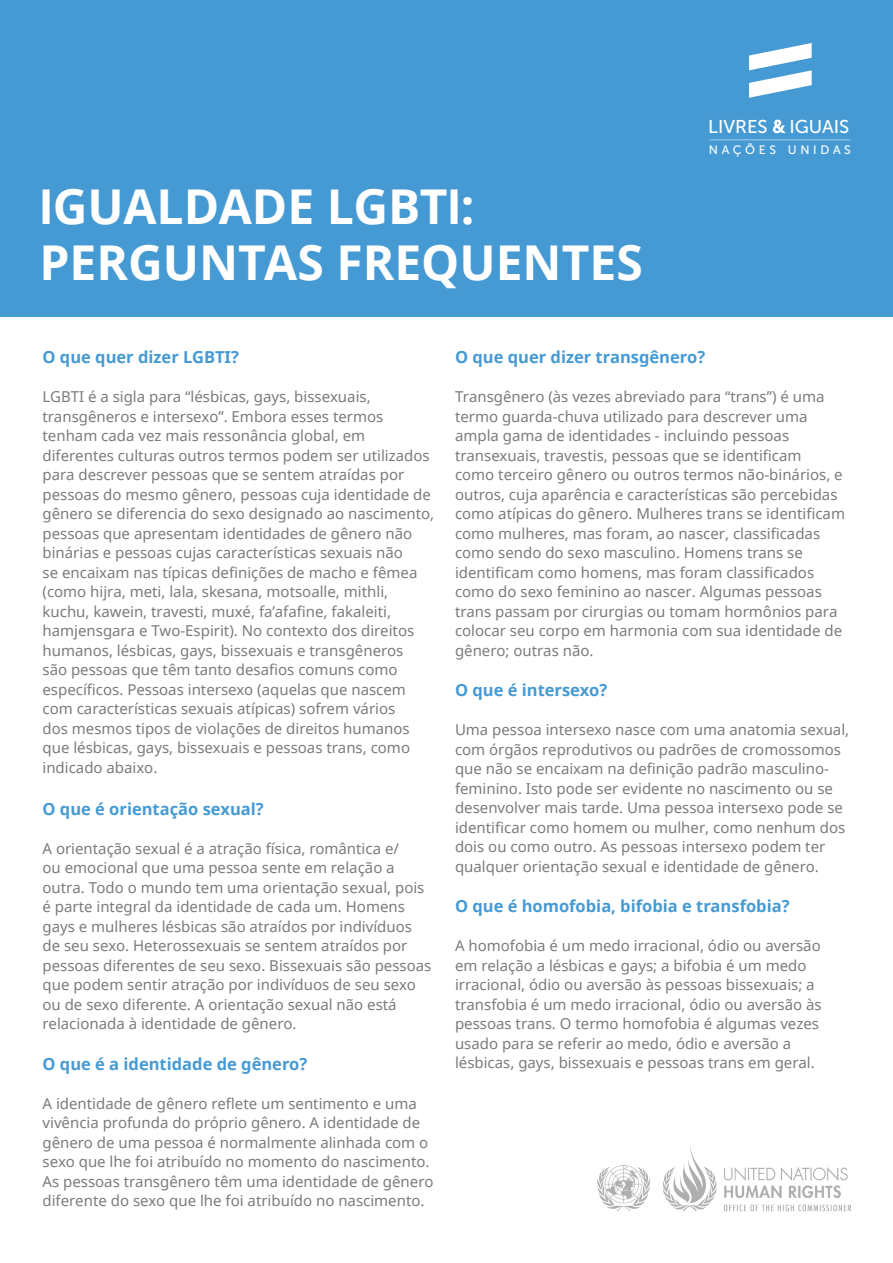
<style>
.page{position:relative;width:893px;height:1263px;background:#fff}
.page>*{position:absolute;margin:0;border:0;box-sizing:border-box;transform-origin:0 0}
.t1{font:700 48px/55.5px "Noto Sans UI";color:#fff}
.t2{font:18.45px "Museo Sans 500";color:#fff}
.Header_2{font:700 16.5px "Noto Sans UI";color:#469ad4}
.t3{font:15px/19.5px "Noto Sans UI";color:#7c7b7b}
.t4{font:12.15px "Museo Sans 500";letter-spacing:.3em;color:#fff}
.s1{font-family:"Arial"}
</style>
<div class="page">
<img style="left:597px;top:1147px;width:253px;height:65px">
<div style="left:0;top:0;width:893px;height:317px;background:#469ad4"></div>
<svg style="left:749px;top:43px;width:63px;height:55px"></svg>
<svg style="left:710px;top:119px;width:140px;height:22px"></svg>
<p class="t1" style="left:39px;top:178px;width:605px"><span class="s1">I</span>GUALDADE LGBT<span class="s1">I</span>:<br>PERGUNTAS FREQUENTES</p>
<p class="t2" style="left:708px;top:116px;width:143px">LIVRES IGUAIS</p>
<p class="t4" style="left:709px;top:143px;width:144px">NAÇÕES UNIDAS</p>
<p class="Header_2" style="left:43px;top:345px;width:198px">O que quer dizer LGBTI?</p>
<p class="t3" style="left:43px;top:387px;width:393px">LGBTI é a sigla para “lésbicas, gays, bissexuais, transgêneros e intersexo”. Embora esses termos tenham cada vez mais ressonância global, em diferentes culturas outros termos podem ser utilizados para descrever pessoas que se sentem atraídas por pessoas do mesmo gênero, pessoas cuja identidade de gênero se diferencia do sexo designado ao nascimento, pessoas que apresentam identidades de gênero não binárias e pessoas cujas características sexuais não<br>se encaixam nas típicas definições de macho e fêmea (como hijra, meti, lala, skesana, motsoalle, mithli, kuchu, kawein, travesti, muxé, fa’afafine, fakaleiti, hamjensgara e Two-Espirit). No contexto dos direitos humanos, lésbicas, gays, bissexuais e transgêneros<br>são pessoas que têm tanto desafios comuns como específicos. Pessoas intersexo (aquelas que nascem com características sexuais atípicas) sofrem vários<br>dos mesmos tipos de violações de direitos humanos que lésbicas, gays, bissexuais e pessoas trans, como indicado abaixo.</p>
<p class="Header_2" style="left:43px;top:797px;width:223px">O que é orientação sexual?</p>
<p class="t3" style="left:43px;top:838px;width:390px">A orientação sexual é a atração física, romântica e/<br>ou emocional que uma pessoa sente em relação a outra. Todo o mundo tem uma orientação sexual, pois é parte integral da identidade de cada um. Homens gays e mulheres lésbicas são atraídos por indivíduos de seu sexo. Heterossexuais se sentem atraídos por pessoas diferentes de seu sexo. Bissexuais são pessoas que podem sentir atração por indivíduos de seu sexo ou de sexo diferente. A orientação sexual não está relacionada à identidade de gênero.</p>
<p class="Header_2" style="left:43px;top:1052px;width:266px">O que é a identidade de gênero?</p>
<p class="t3" style="left:43px;top:1093px;width:392px">A identidade de gênero reflete um sentimento e uma vivência profunda do próprio gênero. A identidade de gênero de uma pessoa é normalmente alinhada com o sexo que lhe foi atribuído no momento do nascimento.<br>As pessoas transgênero têm uma identidade de gênero diferente do sexo que lhe foi atribuído no nascimento.</p>
<p class="Header_2" style="left:455px;top:345px;width:252px">O que quer dizer transgênero?</p>
<p class="t3" style="left:455px;top:387px;width:392px">Transgênero (às vezes abreviado para “trans”) é uma termo guarda-chuva utilizado para descrever uma ampla gama de identidades - incluindo pessoas transexuais, travestis, pessoas que se identificam<br>como terceiro gênero ou outros termos não-binários, e outros, cuja aparência e características são percebidas como atípicas do gênero. Mulheres trans se identificam como mulheres, mas foram, ao nascer, classificadas como sendo do sexo masculino. Homens trans se identificam como homens, mas foram classificados como do sexo feminino ao nascer. Algumas pessoas trans passam por cirurgias ou tomam hormônios para colocar seu corpo em harmonia com sua identidade de gênero; outras não.</p>
<p class="Header_2" style="left:455px;top:678px;width:154px">O que é intersexo?</p>
<p class="t3" style="left:455px;top:720px;width:396px">Uma pessoa intersexo nasce com uma anatomia sexual, com órgãos reprodutivos ou padrões de cromossomos que não se encaixam na definição padrão masculino&shy;feminino. Isto pode ser evidente no nascimento ou se desenvolver mais tarde. Uma pessoa intersexo pode se identificar como homem ou mulher, como nenhum dos dois ou como outro. As pessoas intersexo podem ter qualquer orientação sexual e identidade de gênero.</p>
<p class="Header_2" style="left:455px;top:894px;width:336px">O que é homofobia, bifobia e transfobia?</p>
<p class="t3" style="left:455px;top:936px;width:368px">A homofobia é um medo irracional, ódio ou aversão em relação a lésbicas e gays; a bifobia é um medo irracional, ódio ou aversão às pessoas bissexuais; a transfobia é um medo irracional, ódio ou aversão às pessoas trans. O termo homofobia é algumas vezes usado para se referir ao medo, ódio e aversão a lésbicas, gays, bissexuais e pessoas trans em geral.</p>
</div>
